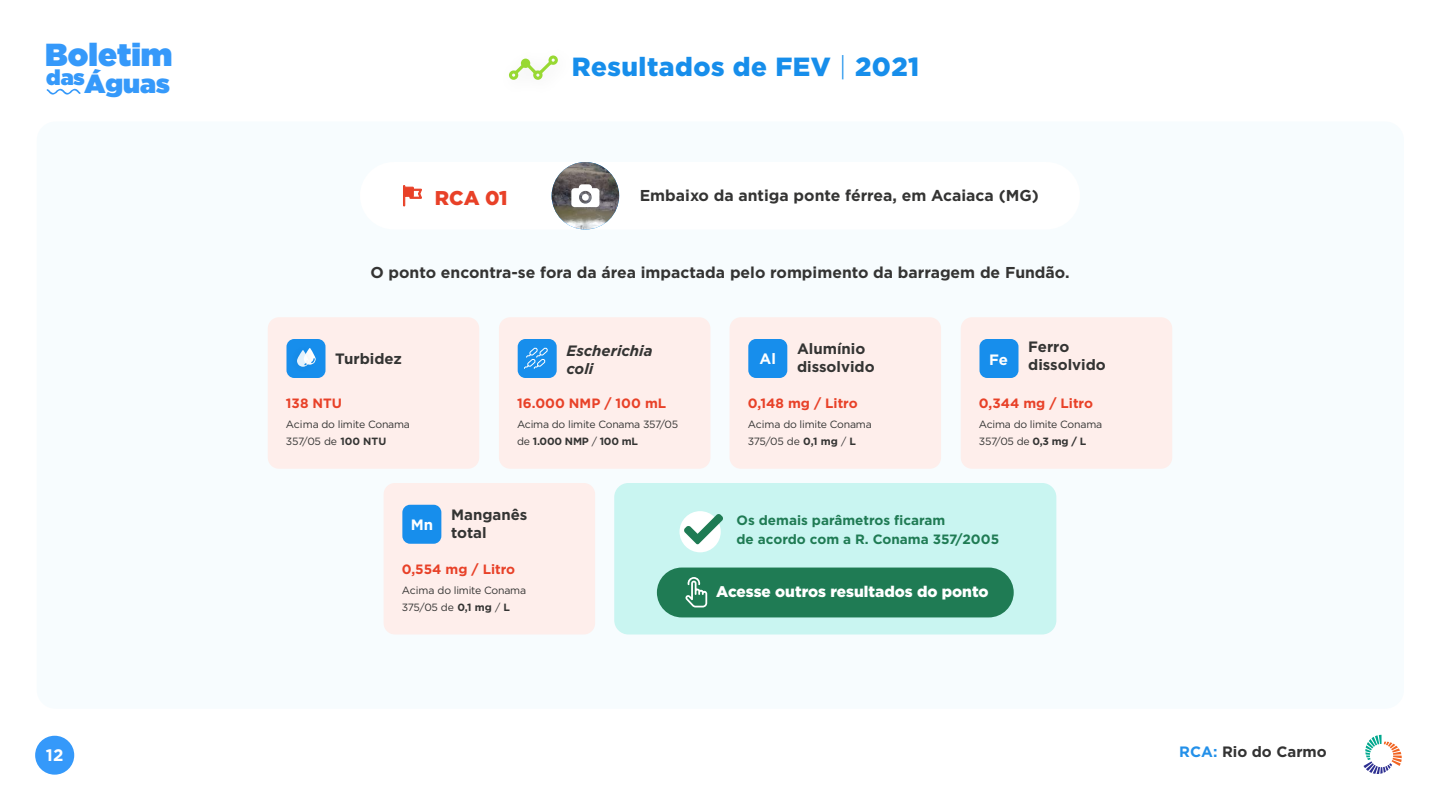
<style>
.page{position:relative;width:1440px;height:810px;background:#fff}
.page>*{position:absolute;margin:0;border:0;box-sizing:border-box;transform-origin:0 0}
.t1{font:900 31.88px "Gotham";color:#3599fa}
.t2{font:900 26.25px "Gotham";letter-spacing:.02em;color:#178eeb}
.t3{font:900 26.25px "Gotham";color:#3599fa}
.t4{font:900 21.45px "Gotham";color:#3599fa}
.t5{font:900 19.95px "Gotham";color:#e84128}
.t6{font:700 16.65px "Gotham";color:#fff}
.t7{font:700 15.75px "Gotham";color:#343433}
.t8{font:900 15.45px "Gotham";color:#fff}
.t9{font:700 15px/18px "Gotham";color:#343433}
.t10{font:italic 700 15px/18px "Gotham";color:#343433}
.t11{font:700 15px "Gotham";color:#333}
.t12{font:700 15px "Gotham";color:#fff}
.t13{font:700 13.5px "Gotham";color:#e84128}
.t14{font:700 13.5px/18.6px "Gotham";color:#1f7b54}
.t15{font:10.5px/16.4px "Gotham";letter-spacing:-.02em;color:#343433}
.s1{font-weight:300}
.s2{font-weight:700}
.s3{color:#2390e9}
</style>
<div class="page">
<div style="left:37px;top:122px;width:1367px;height:587px;background:#f7fcfe;border-radius:19px"></div>
<svg style="left:509px;top:55px;width:49px;height:25px"></svg>
<div style="left:35px;top:736px;width:39px;height:39px;background:#3599fa;border-radius:19px"></div>
<div style="left:360px;top:162px;width:720px;height:68px;background:#fff;border-radius:34px"></div>
<svg style="left:403px;top:185px;width:19px;height:22px"></svg>
<img style="left:552px;top:162px;width:67px;height:68px;border-radius:34px">
<svg style="left:571px;top:184px;width:28px;height:23px"></svg>
<div style="left:268px;top:317px;width:211px;height:152px;background:#feeeeb;border-radius:11px"></div>
<div style="left:287px;top:339px;width:39px;height:39px;background:#178eec;border-radius:8px"></div>
<div style="left:287px;top:341px;width:32px;height:36px;background:#178eec"></div>
<svg style="left:297px;top:348px;width:19px;height:19px"></svg>
<div style="left:961px;top:317px;width:211px;height:152px;background:#feeeeb;border-radius:11px"></div>
<div style="left:980px;top:339px;width:39px;height:39px;background:#178eec;border-radius:8px"></div>
<div style="left:499px;top:317px;width:211px;height:152px;background:#feeeeb;border-radius:11px"></div>
<div style="left:518px;top:339px;width:39px;height:39px;background:#178eec;border-radius:8px"></div>
<svg style="left:524px;top:347px;width:24px;height:22px"></svg>
<div style="left:384px;top:483px;width:211px;height:151px;background:#feeeeb;border-radius:11px"></div>
<div style="left:402px;top:505px;width:39px;height:39px;background:#178eec;border-radius:8px"></div>
<div style="left:614px;top:483px;width:442px;height:151px;background:#c9f5f1;border-radius:14px"></div>
<div style="left:657px;top:568px;width:357px;height:49px;background:#1f7b54;border-radius:25px"></div>
<svg style="left:685px;top:577px;width:22px;height:30px"></svg>
<div style="left:680px;top:511px;width:41px;height:41px;background:#fff;border-radius:50%"></div>
<svg style="left:684px;top:514px;width:39px;height:30px"></svg>
<div style="left:730px;top:317px;width:211px;height:152px;background:#feeeeb;border-radius:11px"></div>
<div style="left:748px;top:339px;width:39px;height:39px;background:#178eec;border-radius:8px"></div>
<svg style="left:47px;top:89px;width:34px;height:6px"></svg>
<svg style="left:1364px;top:735px;width:38px;height:39px"></svg>
<h1 class="t1" style="left:45px;top:32px;width:129px">Boletim</h1>
<h2 class="t3" style="left:85px;top:65px;width:87px">Águas</h2>
<h3 class="t4" style="left:46px;top:62px;width:40px">das</h3>
<h3 class="t6" style="left:46px;top:744px;width:19px">12</h3>
<h2 class="t2" style="left:572px;top:52px;width:349px">Resultados de FEV <span class="s1">|</span> 2021</h2>
<h3 class="t5" style="left:435px;top:186px;width:74px">RCA 01</h3>
<h3 class="t7" style="left:640px;top:185px;width:400px">Embaixo da antiga ponte férrea, em Acaiaca (MG)</h3>
<h3 class="t7" style="left:370px;top:261px;width:701px">O ponto encontra-se fora da área impactada pelo rompimento da barragem de Fundão.</h3>
<h3 class="t9" style="left:335px;top:350px;width:68px">Turbidez</h3>
<h3 class="t10" style="left:566px;top:342px;width:88px">Escherichia coli</h3>
<h3 class="t12" style="left:760px;top:349px;width:18px">Al</h3>
<h3 class="t9" style="left:797px;top:340px;width:79px">Alumínio dissolvido</h3>
<h3 class="t12" style="left:989px;top:349px;width:20px">Fe</h3>
<h3 class="t9" style="left:1028px;top:338px;width:79px">Ferro dissolvido</h3>
<p class="t13" style="left:286px;top:394px;width:58px">138 NTU</p>
<p class="t13" style="left:517px;top:394px;width:151px">16.000 NMP / 100 mL</p>
<p class="t13" style="left:748px;top:394px;width:111px">0,148 mg / Litro</p>
<p class="t13" style="left:979px;top:394px;width:116px">0,344 mg / Litro</p>
<p class="t15" style="left:286px;top:416px;width:126px">Acima do limite Conama<br>357/05 de <span class="s2">100 NTU</span></p>
<p class="t15" style="left:517px;top:416px;width:163px">Acima do limite Conama 357/05 de <span class="s2">1.000 NMP</span> / <span class="s2">100 mL</span></p>
<p class="t15" style="left:748px;top:416px;width:126px">Acima do limite Conama<br>375/05 de <span class="s2">0,1 mg</span> / <span class="s2">L</span></p>
<p class="t15" style="left:979px;top:416px;width:125px">Acima do limite Conama<br>357/05 de <span class="s2">0,3 mg / L</span></p>
<h3 class="t12" style="left:411px;top:515px;width:24px">Mn</h3>
<h3 class="t9" style="left:451px;top:506px;width:78px">Manganês total</h3>
<p class="t14" style="left:737px;top:511px;width:264px">Os demais parâmetros ficaram<br>de acordo com a R. Conama 357/2005</p>
<p class="t13" style="left:402px;top:560px;width:115px">0,554 mg / Litro</p>
<p class="t15" style="left:402px;top:582px;width:126px">Acima do limite Conama<br>375/05 de <span class="s2">0,1 mg</span> / <span class="s2">L</span></p>
<h3 class="t8" style="left:716px;top:583px;width:274px">Acesse outros resultados do ponto</h3>
<h3 class="t11" style="left:1179px;top:742px;width:149px"><span class="s3">RCA:</span> Rio do Carmo</h3>
</div>
